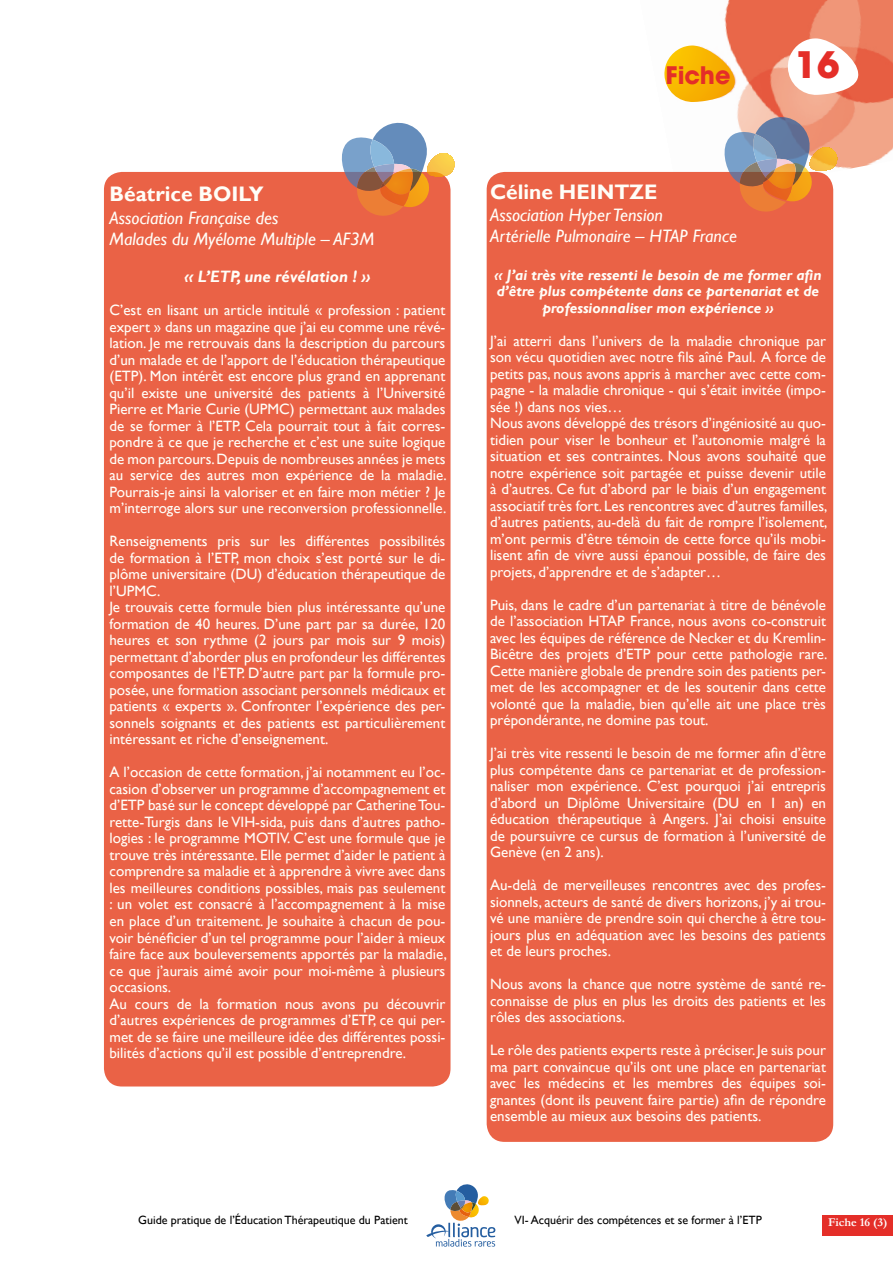
<style>
.page{position:relative;width:893px;height:1263px;background:#fff}
.page>*{position:absolute;margin:0;border:0;box-sizing:border-box;transform-origin:0 0}
.t1{font:700 36.15px "ITC Avant Garde Std";color:#e42e28}
.t2{font:700 24px "ITC Avant Garde Std";color:#e42e28}
.t3{font:700 21px "Gill Sans";color:#fffef8}
.t4{font:italic 18px/21px "Gill Sans";color:#fffef8}
.t5{font:italic 700 16.5px "Gill Sans";color:#fffef8}
.t6{font:15px/16.5px "Gill Sans";color:#fffef8;text-align:justify}
.t7{font:italic 700 15px/16.5px "Gill Sans";color:#fffef8;text-align:center}
.t8{font:12px "Gill Sans";color:#000}
.t9{font:700 12px "Garamond";color:#fff}
</style>
<div class="page">
<svg style="left:426px;top:1184px;width:69px;height:63px"></svg>
<img style="left:636px;top:0;width:257px;height:172px">
<svg style="left:664px;top:46px;width:71px;height:57px"></svg>
<div style="left:823px;top:1215px;width:70px;height:21px;background:#e42e28"></div>
<div style="left:104px;top:172px;width:346px;height:914px;background:#ea6246;border-radius:18px"></div>
<svg style="left:339px;top:122px;width:116px;height:95px"></svg>
<svg style="left:787px;top:38px;width:72px;height:58px"></svg>
<div style="left:487px;top:172px;width:346px;height:970px;background:#ea6246;border-radius:18px"></div>
<svg style="left:721px;top:115px;width:117px;height:98px"></svg>
<h3 class="t3" style="left:109px;top:182px;width:156px">Béatrice BOILY</h3>
<p class="t4" style="left:109px;top:208px;width:266px">Association Française des<br>Malades du Myélome Multiple – AF3M</p>
<p class="t5" style="left:184px;top:267px;width:188px">« L’ETP, une révélation ! »</p>
<p class="t6" style="left:109px;top:302px;width:339px">C’est en lisant un article intitulé « profession : patient expert » dans un magazine que j’ai eu comme une révé&shy;lation. Je me retrouvais dans la description du parcours d’un malade et de l’apport de l’éducation thérapeutique (ETP). Mon intérêt est encore plus grand en apprenant qu’il existe une université des patients à l’Université Pierre et Marie Curie (UPMC) permettant aux malades de se former à l’ETP. Cela pourrait tout à fait corres&shy;pondre à ce que je recherche et c’est une suite logique de mon parcours. Depuis de nombreuses années je mets au service des autres mon expérience de la maladie.<br>Pourrais-je ainsi la valoriser et en faire mon métier ? Je m’interroge alors sur une reconversion professionnelle.</p>
<p class="t6" style="left:109px;top:533px;width:337px;text-align:left">Renseignements pris sur les différentes possibilités de formation à l’ETP, mon choix s’est porté sur le di&shy;plôme universitaire (DU) d’éducation thérapeutique de l’UPMC.<br>Je trouvais cette formule bien plus intéressante qu’une formation de 40 heures. D’une part par sa durée, 120 heures et son rythme (2 jours par mois sur 9 mois) permettant d’aborder plus en profondeur les différentes composantes de l’ETP. D’autre part par la formule pro&shy;posée, une formation associant personnels médicaux et patients « experts ». Confronter l’expérience des per&shy;sonnels soignants et des patients est particulièrement intéressant et riche d’enseignement.</p>
<p class="t6" style="left:109px;top:764px;width:339px;text-align:left">A l’occasion de cette formation, j’ai notamment eu l’oc&shy;casion d’observer un programme d’accompagnement et d’ETP basé sur le concept développé par Catherine Tou&shy;rette-Turgis dans le VIH-sida, puis dans d’autres patho&shy;logies : le programme MOTIV. C’est une formule que je trouve très intéressante. Elle permet d’aider le patient à comprendre sa maladie et à apprendre à vivre avec dans les meilleures conditions possibles, mais pas seulement : un volet est consacré à l’accompagnement à la mise en place d’un traitement. Je souhaite à chacun de pou&shy;voir bénéficier d’un tel programme pour l’aider à mieux faire face aux bouleversements apportés par la maladie, ce que j’aurais aimé avoir pour moi-même à plusieurs occasions.<br>Au cours de la formation nous avons pu découvrir d’autres expériences de programmes d’ETP, ce qui per&shy;met de se faire une meilleure idée des différentes possi&shy;bilités d’actions qu’il est possible d’entreprendre.</p>
<h2 class="t2" style="left:665px;top:60px;width:66px">Fiche</h2>
<h1 class="t1" style="left:795px;top:41px;width:46px">16</h1>
<h3 class="t3" style="left:490px;top:179px;width:169px">Céline HEINTZE</h3>
<p class="t4" style="left:490px;top:205px;width:248px">Association Hyper Tension<br>Artérielle Pulmonaire – HTAP France</p>
<p class="t7" style="left:494px;top:267px;width:329px">« J’ai très vite ressenti le besoin de me former afin d’être plus compétente dans ce partenariat et de professionnaliser mon expérience »</p>
<p class="t6" style="left:490px;top:333px;width:339px;text-align:left">J’ai atterri dans l’univers de la maladie chronique par son vécu quotidien avec notre fils aîné Paul. A force de petits pas, nous avons appris à marcher avec cette com&shy;pagne - la maladie chronique - qui s’était invitée (impo&shy;sée !) dans nos vies…<br>Nous avons développé des trésors d’ingéniosité au quo&shy;tidien pour viser le bonheur et l’autonomie malgré la situation et ses contraintes. Nous avons souhaité que notre expérience soit partagée et puisse devenir utile à d’autres. Ce fut d’abord par le biais d’un engagement associatif très fort. Les rencontres avec d’autres familles, d’autres patients, au-delà du fait de rompre l’isolement, m’ont permis d’être témoin de cette force qu’ils mobi&shy;lisent afin de vivre aussi épanoui possible, de faire des projets, d’apprendre et de s’adapter…</p>
<p class="t6" style="left:490px;top:597px;width:339px">Puis, dans le cadre d’un partenariat à titre de bénévole de l’association HTAP France, nous avons co-construit avec les équipes de référence de Necker et du Kremlin-Bicêtre des projets d’ETP pour cette pathologie rare.<br>Cette manière globale de prendre soin des patients per&shy;met de les accompagner et de les soutenir dans cette volonté que la maladie, bien qu’elle ait une place très prépondérante, ne domine pas tout.</p>
<p class="t6" style="left:490px;top:745px;width:337px">J’ai très vite ressenti le besoin de me former afin d’être plus compétente dans ce partenariat et de profession&shy;naliser mon expérience. C’est pourquoi j’ai entrepris d’abord un Diplôme Universitaire (DU en 1 an) en éducation thérapeutique à Angers. J’ai choisi ensuite de poursuivre ce cursus de formation à l’université de Genève (en 2 ans).</p>
<p class="t6" style="left:490px;top:877px;width:337px">Au-delà de merveilleuses rencontres avec des profes&shy;sionnels, acteurs de santé de divers horizons, j’y ai trou&shy;vé une manière de prendre soin qui cherche à être tou&shy;jours plus en adéquation avec les besoins des patients et de leurs proches.</p>
<p class="t6" style="left:490px;top:976px;width:337px">Nous avons la chance que notre système de santé re&shy;connaisse de plus en plus les droits des patients et les rôles des associations.</p>
<p class="t6" style="left:490px;top:1042px;width:337px">Le rôle des patients experts reste à préciser. Je suis pour ma part convaincue qu’ils ont une place en partenariat avec les médecins et les membres des équipes soi&shy;gnantes (dont ils peuvent faire partie) afin de répondre ensemble au mieux aux besoins des patients.</p>
<p class="t8" style="left:138px;top:1213px;width:271px">Guide pratique de l’Éducation Thérapeutique du Patient</p>
<p class="t8" style="left:514px;top:1213px;width:249px">VI- Acquérir des compétences et se former à l’ETP</p>
<p class="t9" style="left:828px;top:1214px;width:61px">Fiche 16 (3)</p>
</div>
